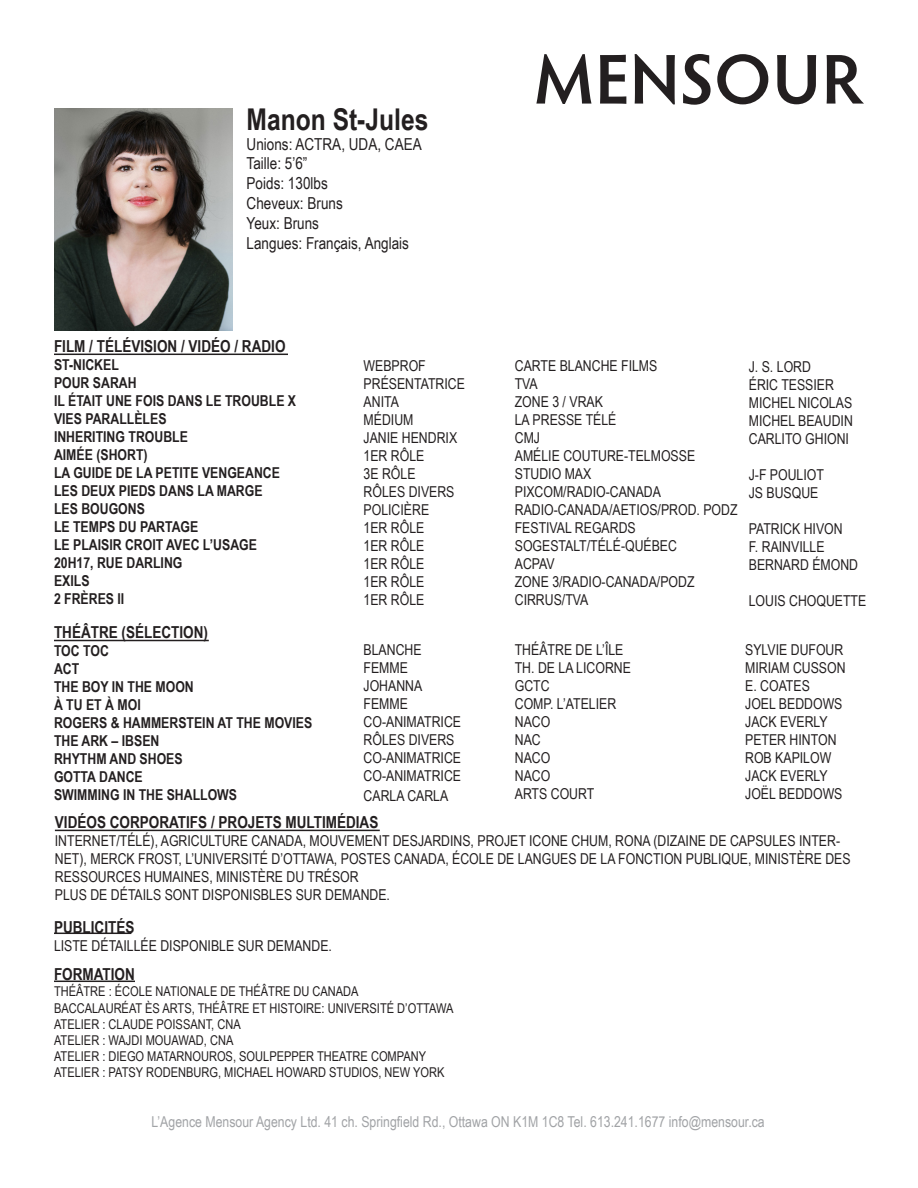
<style>
.page{position:relative;width:918px;height:1188px;background:#fff}
.page>*{position:absolute;margin:0;border:0;box-sizing:border-box;transform-origin:0 0}
.t1{font:700 30px "Arial Narrow";color:#231f20}
.t2{font:700 16.5px "Arial Narrow";color:#231f20}
.t3{font:16.5px "Arial Narrow";color:#231f20}
.t4{font:15px/18px "Arial Narrow";color:#231f20}
.t5{font:700 15px "Arial Narrow";color:#231f20}
.t6{font:15px "Arial Narrow";color:#a1a3a6}
.t7{font:13.5px "Arial Narrow";color:#231f20}
</style>
<div class="page">
<hr style="left:54px;top:354px;width:234px;height:1px;background:#231f20">
<hr style="left:54px;top:981px;width:81px;height:1px;background:#231f20">
<hr style="left:54px;top:640px;width:155px;height:1px;background:#231f20">
<hr style="left:55px;top:830px;width:325px;height:1px;background:#231f20">
<hr style="left:54px;top:933px;width:77px;height:1px;background:#231f20">
<img style="left:54px;top:108px;width:178px;height:223px">
<svg style="left:536px;top:54px;width:55px;height:50px"></svg>
<svg style="left:600px;top:55px;width:26px;height:49px"></svg>
<svg style="left:635px;top:54px;width:40px;height:50px"></svg>
<svg style="left:683px;top:54px;width:28px;height:51px"></svg>
<svg style="left:717px;top:54px;width:51px;height:50px"></svg>
<svg style="left:777px;top:55px;width:39px;height:49px"></svg>
<svg style="left:827px;top:55px;width:37px;height:49px"></svg>
<p class="t1" style="left:247px;top:97px;width:183px">Manon St-Jules</p>
<p class="t3" style="left:247px;top:132px;width:177px">Unions: ACTRA, UDA, CAEA</p>
<p class="t3" style="left:247px;top:152px;width:62px">Taille: 5’6”</p>
<p class="t3" style="left:247px;top:171px;width:83px">Poids: 130lbs</p>
<p class="t3" style="left:247px;top:191px;width:98px">Cheveux: Bruns</p>
<p class="t3" style="left:247px;top:211px;width:74px">Yeux: Bruns</p>
<p class="t3" style="left:247px;top:231px;width:164px">Langues: Français, Anglais</p>
<p class="t2" style="left:54px;top:334px;width:233px">FILM / TÉLÉVISION / VIDÉO / RADIO</p>
<p class="t5" style="left:54px;top:354px;width:66px">ST-NICKEL</p>
<p class="t5" style="left:54px;top:372px;width:84px">POUR SARAH</p>
<p class="t5" style="left:54px;top:390px;width:244px">IL ÉTAIT UNE FOIS DANS LE TROUBLE X</p>
<p class="t5" style="left:54px;top:408px;width:114px">VIES PARALLÈLES</p>
<p class="t5" style="left:54px;top:426px;width:135px">INHERITING TROUBLE</p>
<p class="t5" style="left:54px;top:444px;width:95px">AIMÉE (SHORT)</p>
<p class="t5" style="left:54px;top:462px;width:227px">LA GUIDE DE LA PETITE VENGEANCE</p>
<p class="t5" style="left:54px;top:480px;width:210px">LES DEUX PIEDS DANS LA MARGE</p>
<p class="t5" style="left:54px;top:498px;width:92px">LES BOUGONS</p>
<p class="t5" style="left:54px;top:516px;width:146px">LE TEMPS DU PARTAGE</p>
<p class="t5" style="left:54px;top:534px;width:204px">LE PLAISIR CROIT AVEC L’USAGE</p>
<p class="t5" style="left:54px;top:552px;width:130px">20H17, RUE DARLING</p>
<p class="t5" style="left:54px;top:570px;width:37px">EXILS</p>
<p class="t5" style="left:54px;top:588px;width:72px">2 FRÈRES II</p>
<p class="t2" style="left:54px;top:620px;width:156px">THÉÂTRE (SÉLECTION)</p>
<p class="t5" style="left:54px;top:640px;width:56px">TOC TOC</p>
<p class="t5" style="left:54px;top:658px;width:27px">ACT</p>
<p class="t5" style="left:54px;top:676px;width:141px">THE BOY IN THE MOON</p>
<p class="t5" style="left:54px;top:694px;width:88px">À TU ET À MOI</p>
<p class="t5" style="left:54px;top:712px;width:260px">ROGERS &amp; HAMMERSTEIN AT THE MOVIES</p>
<p class="t5" style="left:54px;top:730px;width:107px">THE ARK – IBSEN</p>
<p class="t5" style="left:54px;top:748px;width:130px">RHYTHM AND SHOES</p>
<p class="t5" style="left:54px;top:766px;width:90px">GOTTA DANCE</p>
<p class="t5" style="left:54px;top:784px;width:185px">SWIMMING IN THE SHALLOWS</p>
<p class="t4" style="left:364px;top:356px;width:64px">WEBPROF</p>
<p class="t4" style="left:364px;top:374px;width:103px">PRÉSENTATRICE</p>
<p class="t4" style="left:364px;top:392px;width:37px">ANITA</p>
<p class="t4" style="left:364px;top:410px;width:51px">MÉDIUM</p>
<p class="t4" style="left:364px;top:428px;width:95px">JANIE HENDRIX</p>
<p class="t4" style="left:364px;top:446px;width:62px">1ER RÔLE</p>
<p class="t4" style="left:364px;top:464px;width:53px">3E RÔLE</p>
<p class="t4" style="left:364px;top:482px;width:92px">RÔLES DIVERS</p>
<p class="t4" style="left:364px;top:500px;width:67px">POLICIÈRE</p>
<p class="t4" style="left:364px;top:518px;width:62px">1ER RÔLE</p>
<p class="t4" style="left:364px;top:536px;width:62px">1ER RÔLE</p>
<p class="t4" style="left:364px;top:554px;width:62px">1ER RÔLE</p>
<p class="t4" style="left:364px;top:572px;width:62px">1ER RÔLE</p>
<p class="t4" style="left:364px;top:590px;width:62px">1ER RÔLE</p>
<p class="t4" style="left:364px;top:640px;width:60px">BLANCHE</p>
<p class="t4" style="left:364px;top:658px;width:46px">FEMME</p>
<p class="t4" style="left:364px;top:676px;width:60px">JOHANNA</p>
<p class="t4" style="left:364px;top:694px;width:46px">FEMME</p>
<p class="t4" style="left:364px;top:712px;width:99px">CO-ANIMATRICE</p>
<p class="t4" style="left:364px;top:730px;width:92px">RÔLES DIVERS</p>
<p class="t4" style="left:364px;top:748px;width:99px">CO-ANIMATRICE</p>
<p class="t4" style="left:364px;top:766px;width:99px">CO-ANIMATRICE</p>
<p class="t4" style="left:364px;top:786px;width:86px">CARLA CARLA</p>
<p class="t4" style="left:515px;top:356px;width:144px">CARTE BLANCHE FILMS</p>
<p class="t4" style="left:515px;top:374px;width:25px">TVA</p>
<p class="t4" style="left:515px;top:392px;width:90px">ZONE 3 / VRAK</p>
<p class="t4" style="left:515px;top:410px;width:103px">LA PRESSE TÉLÉ</p>
<p class="t4" style="left:515px;top:428px;width:27px">CMJ</p>
<p class="t4" style="left:515px;top:446px;width:182px">AMÉLIE COUTURE-TELMOSSE</p>
<p class="t4" style="left:515px;top:464px;width:78px">STUDIO MAX</p>
<p class="t4" style="left:515px;top:482px;width:148px">PIXCOM/RADIO-CANADA</p>
<p class="t4" style="left:515px;top:500px;width:224px">RADIO-CANADA/AETIOS/PROD. PODZ</p>
<p class="t4" style="left:515px;top:518px;width:123px">FESTIVAL REGARDS</p>
<p class="t4" style="left:515px;top:536px;width:164px">SOGESTALT/TÉLÉ-QUÉBEC</p>
<p class="t4" style="left:515px;top:554px;width:41px">ACPAV</p>
<p class="t4" style="left:515px;top:572px;width:181px">ZONE 3/RADIO-CANADA/PODZ</p>
<p class="t4" style="left:515px;top:590px;width:75px">CIRRUS/TVA</p>
<p class="t4" style="left:749px;top:357px;width:64px">J. S. LORD</p>
<p class="t4" style="left:749px;top:375px;width:87px">ÉRIC TESSIER</p>
<p class="t4" style="left:749px;top:393px;width:105px">MICHEL NICOLAS</p>
<p class="t4" style="left:749px;top:411px;width:106px">MICHEL BEAUDIN</p>
<p class="t4" style="left:749px;top:429px;width:102px">CARLITO GHIONI</p>
<p class="t4" style="left:749px;top:465px;width:77px">J-F POULIOT</p>
<p class="t4" style="left:749px;top:483px;width:71px">JS BUSQUE</p>
<p class="t4" style="left:749px;top:519px;width:95px">PATRICK HIVON</p>
<p class="t4" style="left:749px;top:537px;width:77px">F. RAINVILLE</p>
<p class="t4" style="left:749px;top:555px;width:111px">BERNARD ÉMOND</p>
<p class="t4" style="left:749px;top:591px;width:119px">LOUIS CHOQUETTE</p>
<p class="t4" style="left:515px;top:640px;width:110px">THÉÂTRE DE L’ÎLE</p>
<p class="t4" style="left:515px;top:658px;width:118px">TH. DE LA LICORNE</p>
<p class="t4" style="left:515px;top:676px;width:36px">GCTC</p>
<p class="t4" style="left:515px;top:694px;width:103px">COMP. L’ATELIER</p>
<p class="t4" style="left:515px;top:712px;width:37px">NACO</p>
<p class="t4" style="left:515px;top:730px;width:27px">NAC</p>
<p class="t4" style="left:515px;top:748px;width:37px">NACO</p>
<p class="t4" style="left:515px;top:766px;width:37px">NACO</p>
<p class="t4" style="left:515px;top:784px;width:81px">ARTS COURT</p>
<p class="t4" style="left:745px;top:640px;width:100px">SYLVIE DUFOUR</p>
<p class="t4" style="left:745px;top:658px;width:102px">MIRIAM CUSSON</p>
<p class="t4" style="left:745px;top:676px;width:66px">E. COATES</p>
<p class="t4" style="left:745px;top:694px;width:99px">JOEL BEDDOWS</p>
<p class="t4" style="left:745px;top:712px;width:84px">JACK EVERLY</p>
<p class="t4" style="left:745px;top:730px;width:93px">PETER HINTON</p>
<p class="t4" style="left:745px;top:748px;width:88px">ROB KAPILOW</p>
<p class="t4" style="left:745px;top:766px;width:84px">JACK EVERLY</p>
<p class="t4" style="left:745px;top:784px;width:99px">JOËL BEDDOWS</p>
<p class="t2" style="left:55px;top:810px;width:325px">VIDÉOS CORPORATIFS / PROJETS MULTIMÉDIAS</p>
<p class="t4" style="left:55px;top:831px;width:797px">INTERNET/TÉLÉ), AGRICULTURE CANADA, MOUVEMENT DESJARDINS, PROJET ICONE CHUM, RONA (DIZAINE DE CAPSULES INTER-<br>NET), MERCK FROST, L’UNIVERSITÉ D’OTTAWA, POSTES CANADA, ÉCOLE DE LANGUES DE LA FONCTION PUBLIQUE, MINISTÈRE DES<br>RESSOURCES HUMAINES, MINISTÈRE DU TRÉSOR</p>
<p class="t4" style="left:55px;top:885px;width:337px">PLUS DE DÉTAILS SONT DISPONISBLES SUR DEMANDE.</p>
<p class="t2" style="left:54px;top:914px;width:82px">PUBLICITÉS</p>
<p class="t4" style="left:54px;top:936px;width:279px">LISTE DÉTAILLÉE DISPONIBLE SUR DEMANDE.</p>
<p class="t2" style="left:54px;top:962px;width:82px">FORMATION</p>
<p class="t7" style="left:54px;top:982px;width:306px">THÉÂTRE : ÉCOLE NATIONALE DE THÉÂTRE DU CANADA</p>
<p class="t7" style="left:54px;top:998px;width:401px">BACCALAURÉAT ÈS ARTS, THÉÂTRE ET HISTOIRE: UNIVERSITÉ D’OTTAWA</p>
<p class="t7" style="left:54px;top:1014px;width:188px">ATELIER : CLAUDE POISSANT, CNA</p>
<p class="t7" style="left:54px;top:1030px;width:181px">ATELIER : WAJDI MOUAWAD, CNA</p>
<p class="t7" style="left:54px;top:1046px;width:374px">ATELIER : DIEGO MATARNOUROS, SOULPEPPER THEATRE COMPANY</p>
<p class="t7" style="left:54px;top:1063px;width:392px">ATELIER : PATSY RODENBURG, MICHAEL HOWARD STUDIOS, NEW YORK</p>
<p class="t6" style="left:151px;top:1111px;width:615px">L’Agence Mensour Agency Ltd. 41 ch. Springfield Rd., Ottawa ON K1M 1C8 Tel. 613.241.1677 info@mensour.ca</p>
</div>
